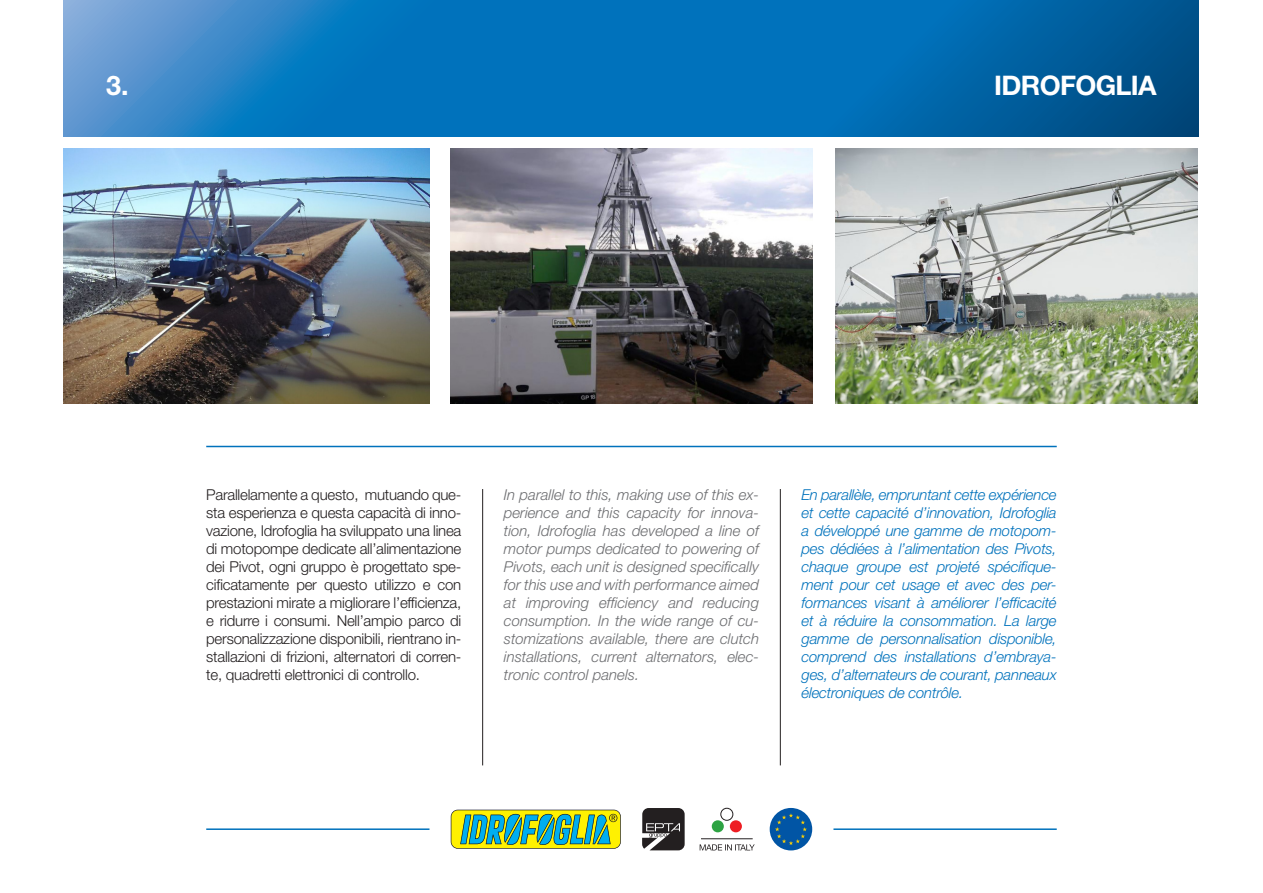
<style>
.page{position:relative;width:1263px;height:893px;background:#fff}
.page>*{position:absolute;margin:0;border:0;box-sizing:border-box;transform-origin:0 0}
.t1{font:700 27px "Helvetica Neue LT Std";letter-spacing:-.025em;color:#fff}
.t2{font:300 15px/18px "Helvetica Neue LT Std";letter-spacing:-.015em;color:#231f20;text-align:justify}
.t3{font:italic 300 15px/18px "Helvetica Neue LT Std";letter-spacing:-.015em;color:#0072bc;text-align:justify}
.t4{font:italic 300 15px/18px "Helvetica Neue LT Std";color:#6c6d70;text-align:justify}
</style>
<div class="page">
<hr style="left:206px;top:446px;width:851px;height:1px;background:#0072bc">
<hr style="left:206px;top:828px;width:223px;height:2px;background:#0072bc">
<hr style="left:833px;top:828px;width:224px;height:2px;background:#0072bc">
<svg style="left:700px;top:844px;width:55px;height:6px"></svg>
<div style="left:712px;top:820px;width:12px;height:12px;background:#2da343;border-radius:50%"></div>
<div style="left:720px;top:808px;width:13px;height:13px;border:1px solid #231f20;border-radius:50%"></div>
<div style="left:730px;top:820px;width:12px;height:12px;background:#ee1d23;border-radius:50%"></div>
<hr style="left:701px;top:838px;width:52px;height:1px;background:#231f20">
<svg style="left:642px;top:808px;width:43px;height:42px;background:#4a4747"></svg>
<div style="left:770px;top:808px;width:42px;height:42px;background:#0155a5;border-radius:50%"></div>
<svg style="left:775px;top:813px;width:32px;height:32px"></svg>
<svg style="left:451px;top:810px;width:170px;height:39px;background:#81b95e"></svg>
<svg style="left:64px;top:0;width:1134px;height:136px;background:#0e72b6"></svg>
<img style="left:64px;top:149px;width:365px;height:255px">
<img style="left:451px;top:149px;width:361px;height:255px">
<img style="left:836px;top:149px;width:361px;height:255px">
<hr style="left:482px;top:489px;width:1px;height:276px;background:#231f20">
<hr style="left:780px;top:489px;width:1px;height:276px;background:#231f20">
<p class="t1" style="left:106px;top:68px;width:24px">3.</p>
<p class="t1" style="left:994px;top:68px;width:164px">IDROFOGLIA</p>
<p class="t2" style="left:206px;top:485px;width:257px">Parallelamente a questo, mutuando que&shy;sta esperienza e questa capacità di inno&shy;vazione, Idrofoglia ha sviluppato una linea di motopompe dedicate all’alimentazione dei Pivot, ogni gruppo è progettato spe&shy;cificatamente per questo utilizzo e con prestazioni mirate a migliorare l’efficienza, e ridurre i consumi. Nell’ampio parco di personalizzazione disponibili, rientrano in&shy;stallazioni di frizioni, alternatori di corren&shy;te, quadretti elettronici di controllo.</p>
<p class="t4" style="left:504px;top:485px;width:257px">In parallel to this, making use of this ex&shy;perience and this capacity for innova&shy;tion, Idrofoglia has developed a line of motor pumps dedicated to powering of Pivots, each unit is designed specifically for this use and with performance aimed at improving efficiency and reducing consumption. In the wide range of cu&shy;stomizations available, there are clutch installations, current alternators, elec&shy;tronic control panels.</p>
<p class="t3" style="left:801px;top:485px;width:257px">En parallèle, empruntant cette expérience et cette capacité d’innovation, Idrofoglia a développé une gamme de motopom&shy;pes dédiées à l’alimentation des Pivots, chaque groupe est projeté spécifique&shy;ment pour cet usage et avec des per&shy;formances visant à améliorer l’efficacité et à réduire la consommation. La large gamme de personnalisation disponible, comprend des installations d’embraya&shy;ges, d’alternateurs de courant, panneaux électroniques de contrôle.</p>
</div>
